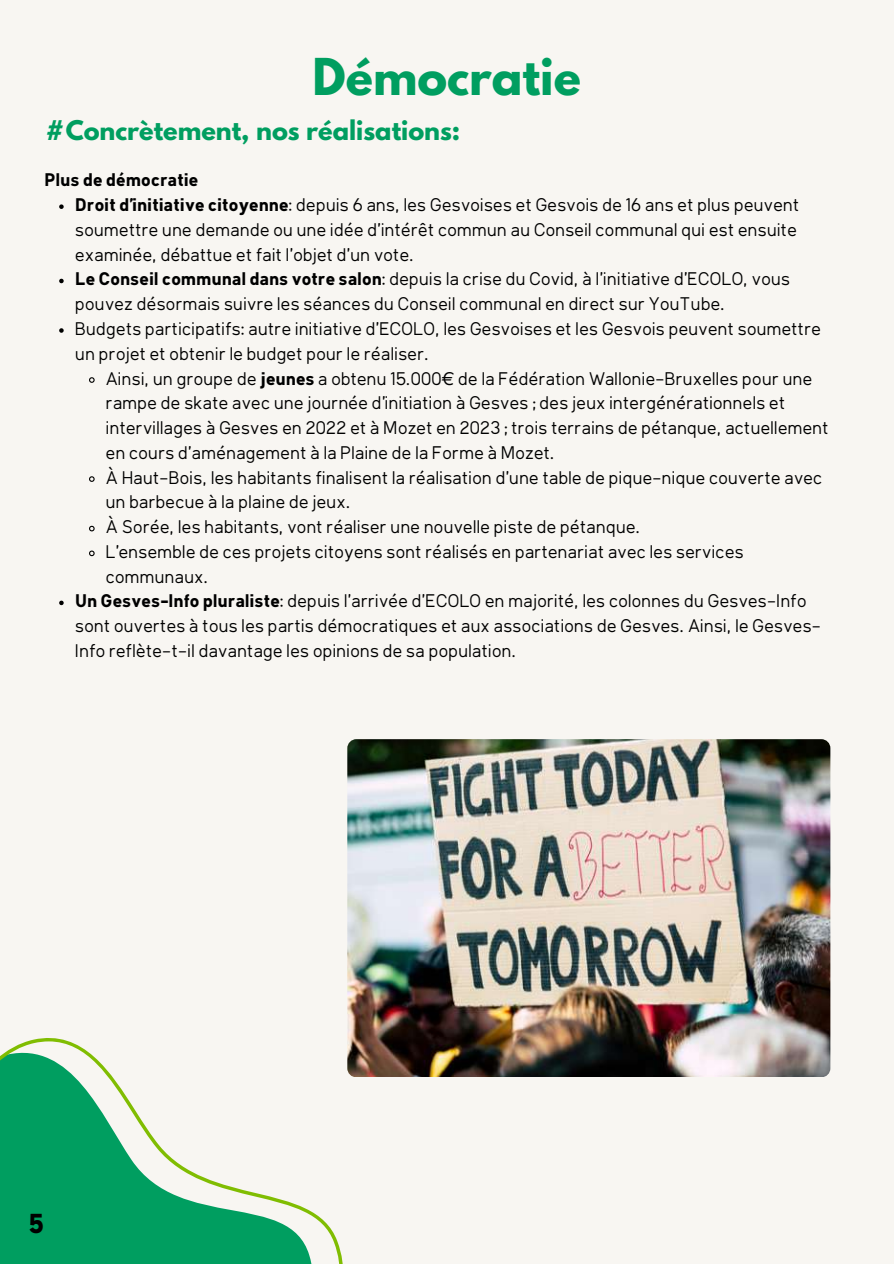
<style>
.page{position:relative;width:894px;height:1264px;background:#fff}
.page>*{position:absolute;margin:0;border:0;box-sizing:border-box;transform-origin:0 0}
.t1{font:700 45px "League Spartan";color:#009e60}
.t2{font:700 27px "Klima";color:#000}
.t3{font:700 24px "League Spartan";color:#009e60}
.t4{font:18px/24.8px "Klima";color:#000}
.s1{font-weight:700}
</style>
<div class="page">
<div style="left:0;top:0;width:893px;height:1263px;background:#f8f6f2"></div>
<svg style="left:59px;top:204px;width:5px;height:5px"></svg>
<svg style="left:59px;top:279px;width:5px;height:4px"></svg>
<svg style="left:59px;top:328px;width:5px;height:5px"></svg>
<svg style="left:89px;top:377px;width:6px;height:6px"></svg>
<svg style="left:89px;top:476px;width:6px;height:6px"></svg>
<svg style="left:89px;top:525px;width:6px;height:7px"></svg>
<svg style="left:89px;top:550px;width:6px;height:7px"></svg>
<svg style="left:59px;top:600px;width:5px;height:5px"></svg>
<svg style="left:0;top:1038px;width:343px;height:225px"></svg>
<img style="left:347px;top:739px;width:483px;height:337px;border-radius:9px">
<h1 class="t1" style="left:312px;top:55px;width:270px">Démocratie</h1>
<h3 class="t3" style="left:46px;top:118px;width:416px">#Concrètement, nos réalisations:</h3>
<p class="t4" style="left:76px;top:169px;width:747px;text-indent:-31px"><span class="s1">Plus de démocratie<br>Droit d’initiative citoyenne</span>: depuis 6 ans, les Gesvoises et Gesvois de 16 ans et plus peuvent soumettre une demande ou une idée d’intérêt commun au Conseil communal qui est ensuite examinée, débattue et fait l’objet d’un vote.<br><span class="s1">Le Conseil communal dans votre salon</span>: depuis la crise du Covid, à l’initiative d’ECOLO, vous pouvez désormais suivre les séances du Conseil communal en direct sur YouTube.<br>Budgets participatifs: autre initiative d’ECOLO, les Gesvoises et les Gesvois peuvent soumettre un projet et obtenir le budget pour le réaliser.</p>
<p class="t4" style="left:107px;top:367px;width:708px">Ainsi, un groupe de <span class="s1">jeunes</span> a obtenu 15.000€ de la Fédération Wallonie-Bruxelles pour une</p>
<p class="t4" style="left:107px;top:392px;width:680px">rampe de skate avec une journée d'initiation à Gesves ; des jeux intergénérationnels et</p>
<p class="t4" style="left:107px;top:417px;width:724px">intervillages à Gesves en 2022 et à Mozet en 2023 ; trois terrains de pétanque, actuellement</p>
<p class="t4" style="left:107px;top:441px;width:450px">en cours d’aménagement à la Plaine de la Forme à Mozet.</p>
<p class="t4" style="left:107px;top:466px;width:718px">À Haut-Bois, les habitants finalisent la réalisation d’une table de pique-nique couverte avec</p>
<p class="t4" style="left:107px;top:491px;width:246px">un barbecue à la plaine de jeux.</p>
<p class="t4" style="left:107px;top:516px;width:536px">À Sorée, les habitants, vont réaliser une nouvelle piste de pétanque.</p>
<p class="t4" style="left:107px;top:540px;width:639px">L'ensemble de ces projets citoyens sont réalisés en partenariat avec les services</p>
<p class="t4" style="left:107px;top:565px;width:104px">communaux.</p>
<p class="t4" style="left:76px;top:590px;width:732px"><span class="s1">Un Gesves-Info pluraliste</span>: depuis l’arrivée d’ECOLO en majorité, les colonnes du Gesves-Info</p>
<p class="t4" style="left:76px;top:615px;width:747px">sont ouvertes à tous les partis démocratiques et aux associations de Gesves. Ainsi, le Gesves-</p>
<p class="t4" style="left:76px;top:639px;width:442px">Info reflète-t-il davantage les opinions de sa population.</p>
<h2 class="t2" style="left:30px;top:1212px;width:17px">5</h2>
</div>
